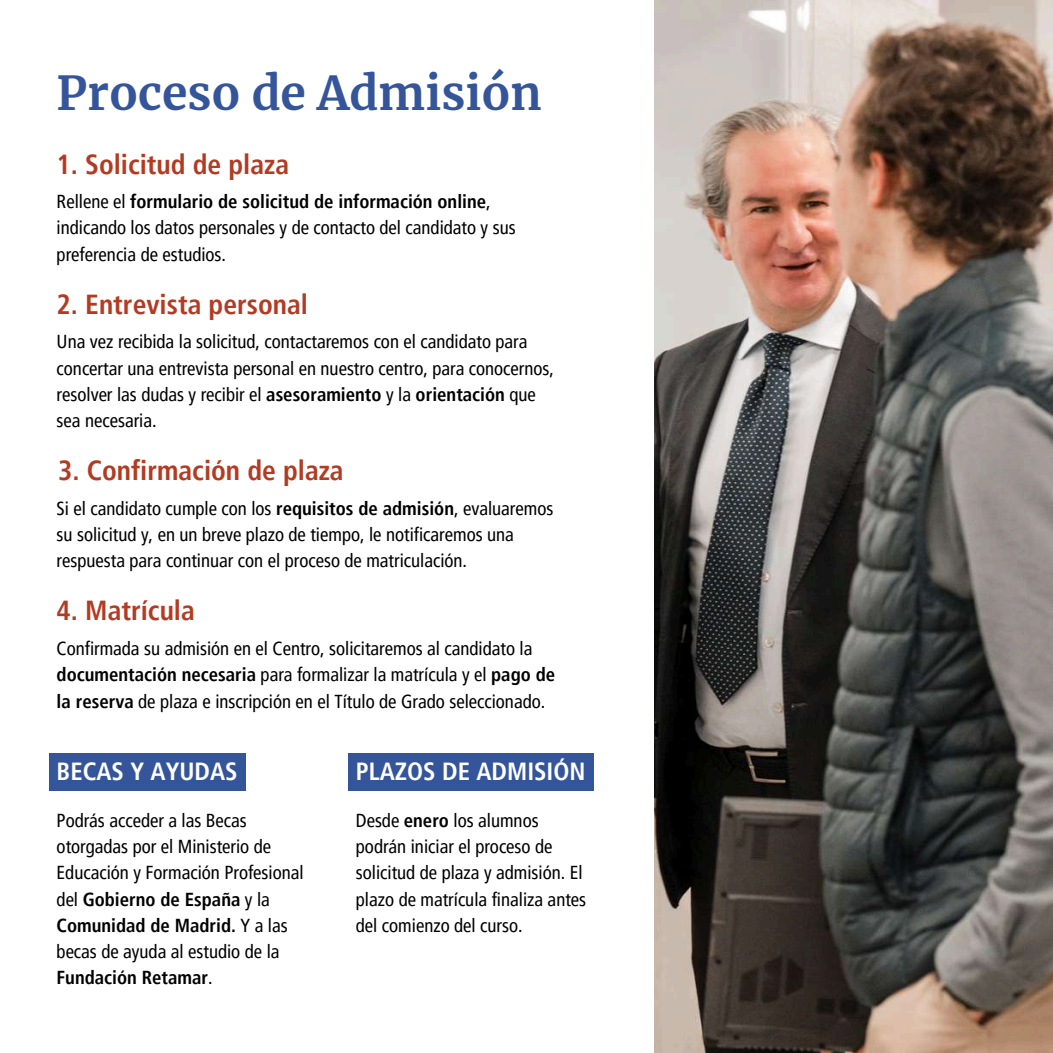
<style>
.page{position:relative;width:1053px;height:1053px;background:#fff}
.page>*{position:absolute;margin:0;border:0;box-sizing:border-box;transform-origin:0 0}
.t1{font:700 46.25px "Merriweather";color:#35559b}
.t2{font:700 condensed 27.5px "Frutiger LT Pro";color:#b33b22}
.t3{font:700 condensed 24.75px "Frutiger LT Pro";color:#fff}
.t4{font:condensed 18.75px/26.2px "Frutiger LT Pro";color:#000}
.s1{font-weight:700}
</style>
<div class="page">
<img style="left:654px;top:0;width:398px;height:1053px">
<div style="left:348px;top:753px;width:245px;height:38px;background:#35559b"></div>
<div style="left:49px;top:753px;width:196px;height:38px;background:#35559b"></div>
<h1 class="t1" style="left:57px;top:64px;width:487px">Proceso de Admisión</h1>
<h2 class="t2" style="left:57px;top:147px;width:234px">1. Solicitud de plaza</h2>
<p class="t4" style="left:57px;top:188px;width:460px">Rellene el <span class="s1">formulario de solicitud de información online</span>, indicando los datos personales y de contacto del candidato y sus preferencia de estudios.</p>
<h2 class="t2" style="left:57px;top:287px;width:253px">2. Entrevista personal</h2>
<p class="t4" style="left:57px;top:329px;width:499px">Una vez recibida la solicitud, contactaremos con el candidato para concertar una entrevista personal en nuestro centro, para conocernos, resolver las dudas y recibir el <span class="s1">asesoramiento</span> y la <span class="s1">orientación</span> que sea necesaria.</p>
<h2 class="t2" style="left:58px;top:454px;width:287px">3. Confirmación de plaza</h2>
<p class="t4" style="left:57px;top:495px;width:498px">Si el candidato cumple con los <span class="s1">requisitos de admisión</span>, evaluaremos su solicitud y, en un breve plazo de tiempo, le notificaremos una respuesta para continuar con el proceso de matriculación.</p>
<h2 class="t2" style="left:57px;top:594px;width:140px">4. Matrícula</h2>
<p class="t4" style="left:57px;top:635px;width:500px">Confirmada su admisión en el Centro, solicitaremos al candidato la <span class="s1">documentación necesaria</span> para formalizar la matrícula y el <span class="s1">pago de la reserva</span> de plaza e inscripción en el Título de Grado seleccionado.</p>
<h3 class="t3" style="left:356px;top:756px;width:231px">PLAZOS DE ADMISIÓN</h3>
<h3 class="t3" style="left:57px;top:756px;width:182px">BECAS Y AYUDAS</h3>
<p class="t4" style="left:57px;top:807px;width:248px">Podrás acceder a las Becas otorgadas por el Ministerio de<br>Educación y Formación Profesional del <span class="s1">Gobierno de España</span> y la<br><span class="s1">Comunidad de Madrid.</span> Y a las becas de ayuda al estudio de la<br><span class="s1">Fundación Retamar</span>.</p>
<p class="t4" style="left:356px;top:807px;width:232px">Desde <span class="s1">enero</span> los alumnos podrán iniciar el proceso de solicitud de plaza y admisión. El plazo de matrícula finaliza antes del comienzo del curso.</p>
</div>
